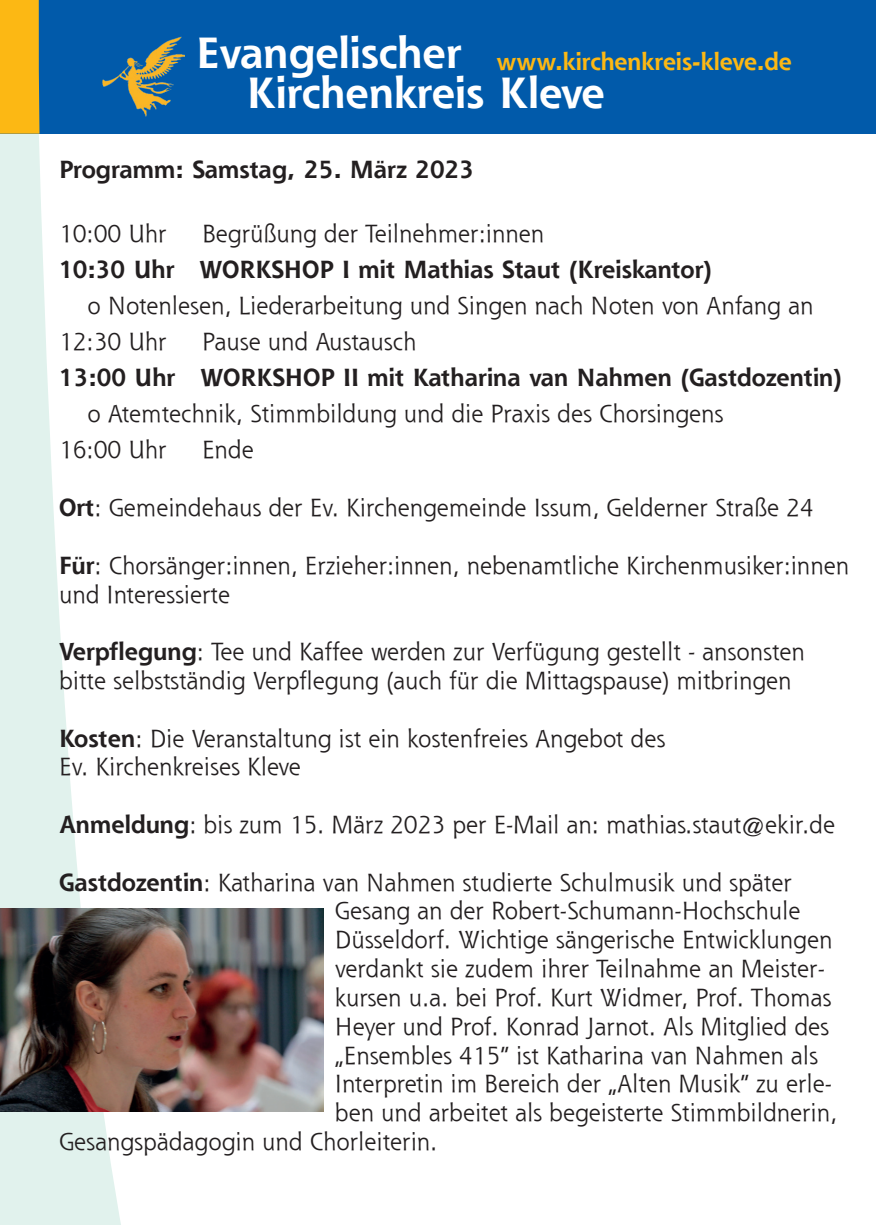
<style>
.page{position:relative;width:876px;height:1225px;background:#fff}
.page>*{position:absolute;margin:0;border:0;box-sizing:border-box;transform-origin:0 0}
.t1{font:700 42.2px "Shannon";color:#fff}
.t2{font:24px/28.8px "Shannon";color:#231f20}
.t3{font:700 24px "Shannon";color:#231f20}
.t4{font:700 23.6px "Shannon";letter-spacing:-.005em;color:#fcb814}
.s1{font-weight:700}
</style>
<div class="page">
<svg style="left:0;top:134px;width:124px;height:1091px;fill:#e1f2ed"></svg>
<div style="left:0;top:0;width:876px;height:134px;background:#015aaa"></div>
<div style="left:0;top:0;width:39px;height:134px;background:#fcb814"></div>
<img style="left:103px;top:36px;width:81px;height:81px">
<img style="left:0;top:909px;width:324px;height:202px">
<p class="t1" style="left:196px;top:27px;width:267px">Evangelischer</p>
<p class="t4" style="left:497px;top:47px;width:296px">www.kirchenkreis-kleve.de</p>
<p class="t1" style="left:247px;top:66px;width:359px">Kirchenkreis Kleve</p>
<p class="t3" style="left:59px;top:154px;width:417px">Programm: Samstag, 25. März 2023</p>
<p class="t2" style="left:59px;top:219px;width:109px">10:00 Uhr</p>
<p class="t2" style="left:202px;top:219px;width:343px">Begrüßung der Teilnehmer:innen</p>
<p class="t3" style="left:59px;top:255px;width:654px">10:30 Uhr WORKSHOP I mit Mathias Staut (Kreiskantor)</p>
<p class="t2" style="left:87px;top:291px;width:727px">o Notenlesen, Liederarbeitung und Singen nach Noten von Anfang an</p>
<p class="t2" style="left:59px;top:327px;width:109px">12:30 Uhr</p>
<p class="t2" style="left:202px;top:327px;width:216px">Pause und Austausch</p>
<p class="t3" style="left:59px;top:363px;width:784px">13:00 Uhr WORKSHOP II mit Katharina van Nahmen (Gastdozentin)</p>
<p class="t2" style="left:87px;top:399px;width:637px">o Atemtechnik, Stimmbildung und die Praxis des Chorsingens</p>
<p class="t2" style="left:59px;top:435px;width:109px">16:00 Uhr</p>
<p class="t2" style="left:202px;top:435px;width:53px">Ende</p>
<p class="t2" style="left:59px;top:493px;width:756px"><span class="s1">Ort</span>: Gemeindehaus der Ev. Kirchengemeinde Issum, Gelderner Straße 24</p>
<p class="t2" style="left:59px;top:550px;width:791px"><span class="s1">Für</span>: Chorsänger:innen, Erzieher:innen, nebenamtliche Kirchenmusiker:innen und Interessierte</p>
<p class="t2" style="left:59px;top:637px;width:747px"><span class="s1">Verpflegung</span>: Tee und Kaffee werden zur Verfügung gestellt - ansonsten bitte selbstständig Verpflegung (auch für die Mittagspause) mitbringen</p>
<p class="t2" style="left:59px;top:723px;width:608px"><span class="s1">Kosten</span>: Die Veranstaltung ist ein kostenfreies Angebot des<br>Ev. Kirchenkreises Kleve</p>
<p class="t2" style="left:59px;top:810px;width:777px"><span class="s1">Anmeldung</span>: bis zum 15. März 2023 per E-Mail an: mathias.staut@ekir.de</p>
<p class="t2" style="left:59px;top:867px;width:734px"><span class="s1">Gastdozentin</span>: Katharina van Nahmen studierte Schulmusik und später</p>
<p class="t2" style="left:335px;top:896px;width:467px">Gesang an der Robert-Schumann-Hochschule</p>
<p class="t2" style="left:335px;top:925px;width:499px">Düsseldorf. Wichtige sängerische Entwicklungen</p>
<p class="t2" style="left:335px;top:954px;width:491px">verdankt sie zudem ihrer Teilnahme an Meister-</p>
<p class="t2" style="left:335px;top:982px;width:498px">kursen u.a. bei Prof. Kurt Widmer, Prof. Thomas</p>
<p class="t2" style="left:335px;top:1011px;width:496px">Heyer und Prof. Konrad Jarnot. Als Mitglied des</p>
<p class="t2" style="left:335px;top:1040px;width:485px">„Ensembles 415“ ist Katharina van Nahmen als</p>
<p class="t2" style="left:335px;top:1069px;width:498px">Interpretin im Bereich der „Alten Musik“ zu erle-</p>
<p class="t2" style="left:335px;top:1098px;width:504px">ben und arbeitet als begeisterte Stimmbildnerin,</p>
<p class="t2" style="left:59px;top:1126px;width:380px">Gesangspädagogin und Chorleiterin.</p>
</div>
